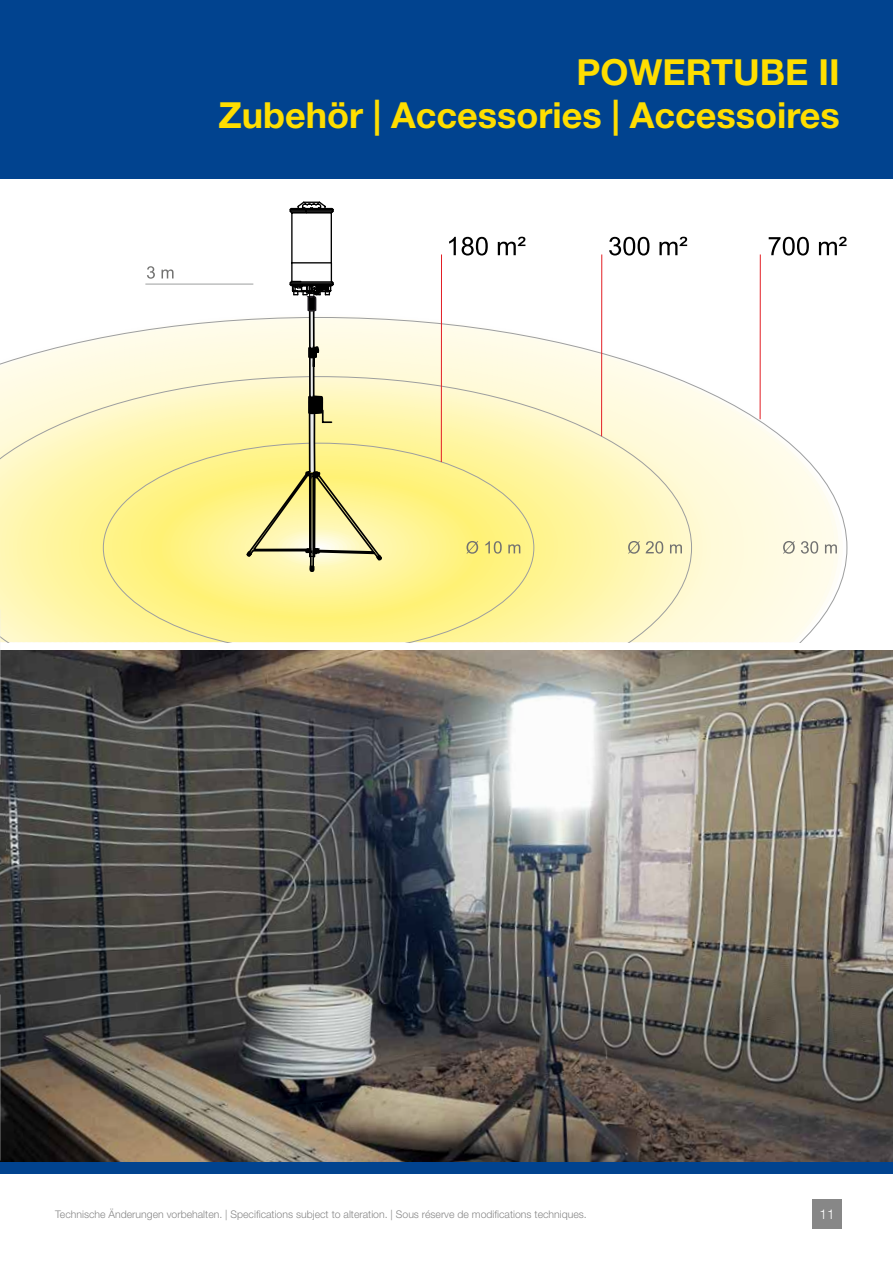
<style>
.page{position:relative;width:893px;height:1263px;background:#fff}
.page>*{position:absolute;margin:0;border:0;box-sizing:border-box;transform-origin:0 0}
.t1{font:700 36px/43.2px "Helvetica Neue LT Pro";color:#ffde00;text-align:right}
.t2{font:300 13.5px "Helvetica Neue LT Pro";color:#fff}
.t3{font:300 10.5px "Helvetica Neue LT Pro";color:#878787}
</style>
<div class="page">
<div style="left:0;top:0;width:893px;height:174px;background:#01438f"></div>
<div style="left:0;top:1161px;width:893px;height:13px;background:#01438f"></div>
<div style="left:812px;top:1199px;width:30px;height:30px;background:#878787"></div>
<div style="left:0;top:166px;width:893px;height:13px;background:#01438f"></div>
<img style="left:0;top:650px;width:893px;height:511px">
<svg style="left:0;top:317px;width:847px;height:325px"></svg>
<svg style="left:769px;top:237px;width:40px;height:18px"></svg>
<svg style="left:819px;top:237px;width:28px;height:18px"></svg>
<svg style="left:609px;top:237px;width:40px;height:18px"></svg>
<svg style="left:659px;top:237px;width:28px;height:18px"></svg>
<svg style="left:449px;top:237px;width:7px;height:18px"></svg>
<svg style="left:462px;top:237px;width:26px;height:18px"></svg>
<svg style="left:498px;top:237px;width:27px;height:18px"></svg>
<hr style="left:441px;top:254px;width:1px;height:208px;background:#e31e24">
<hr style="left:601px;top:254px;width:1px;height:182px;background:#e31e24">
<hr style="left:760px;top:254px;width:1px;height:165px;background:#e31e24">
<svg style="left:485px;top:541px;width:17px;height:13px"></svg>
<svg style="left:508px;top:544px;width:12px;height:9px"></svg>
<svg style="left:628px;top:541px;width:12px;height:13px"></svg>
<svg style="left:646px;top:541px;width:17px;height:13px"></svg>
<svg style="left:670px;top:544px;width:12px;height:9px"></svg>
<svg style="left:783px;top:541px;width:12px;height:13px"></svg>
<svg style="left:801px;top:541px;width:17px;height:13px"></svg>
<svg style="left:825px;top:544px;width:12px;height:9px"></svg>
<hr style="left:145px;top:284px;width:108px;height:1px;background:#9d9e9e">
<svg style="left:147px;top:266px;width:8px;height:13px"></svg>
<svg style="left:162px;top:269px;width:12px;height:9px"></svg>
<svg style="left:246px;top:283px;width:136px;height:359px;background:#f9f3bd"></svg>
<svg style="left:307px;top:344px;width:13px;height:34px"></svg>
<svg style="left:160px;top:466px;width:318px;height:152px;background:#f5eb89"></svg>
<svg style="left:307px;top:395px;width:26px;height:29px"></svg>
<svg style="left:289px;top:201px;width:45px;height:111px"></svg>
<h1 class="t1" style="left:218px;top:49px;width:623px">POWERTUBE II<br>Zubehör | Accessories | Accessoires</h1>
<p class="t3" style="left:55px;top:1208px;width:533px">Technische Änderungen vorbehalten. | Specifications subject to alteration. | Sous réserve de modifications techniques.</p>
<p class="t2" style="left:820px;top:1206px;width:17px">11</p>
</div>
